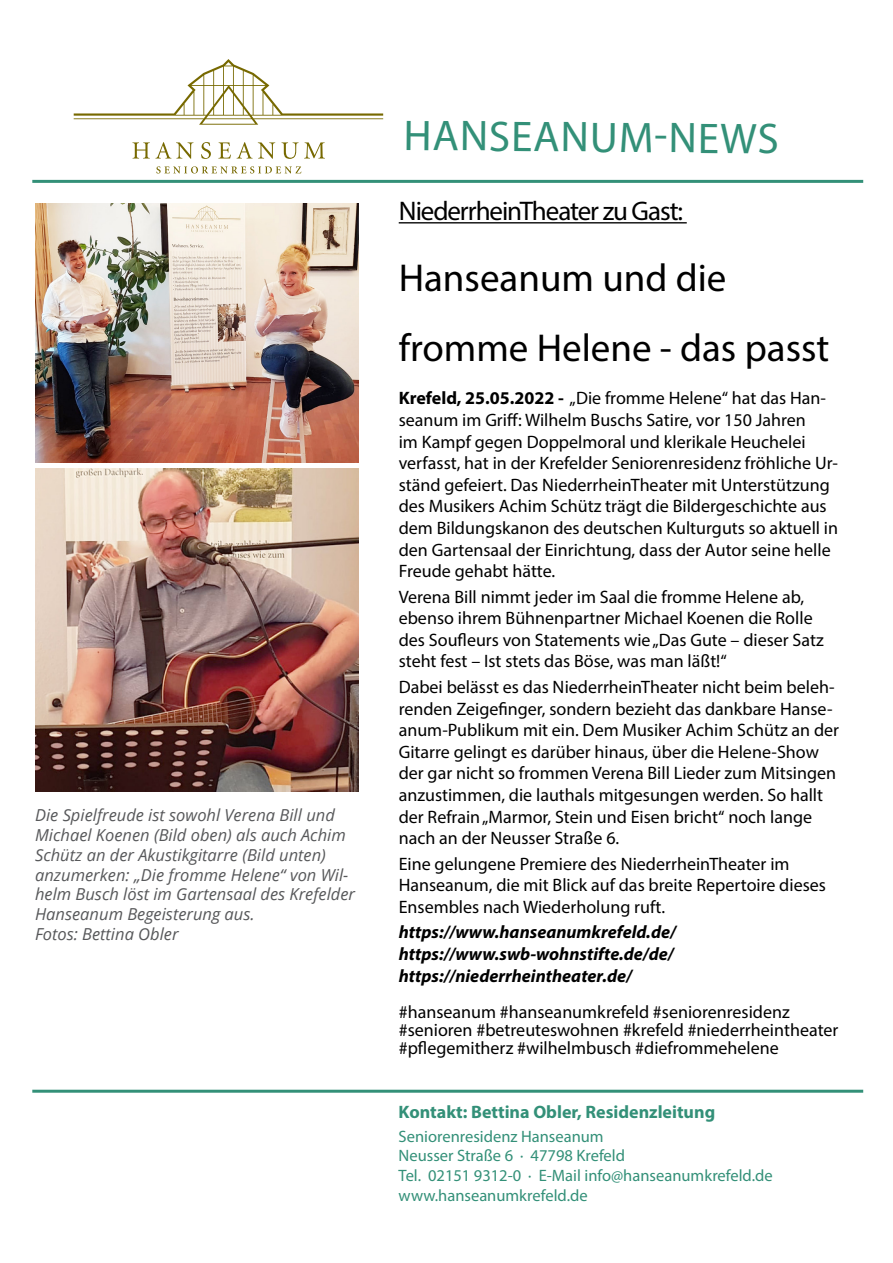
<style>
.page{position:relative;width:893px;height:1263px;background:#fff}
.page>*{position:absolute;margin:0;border:0;box-sizing:border-box;transform-origin:0 0}
.t1{font:43.2px "Myriad Pro";letter-spacing:.01em;color:#339078}
.t2{font:39px/70.5px "Myriad Pro";color:#000}
.t3{font:27px "Myriad Pro";letter-spacing:-.04em;color:#000}
.t4{font:18px/21.6px "Myriad Pro";color:#000}
.t5{font:italic 700 18px/21.6px "Myriad Pro";color:#000}
.t6{font:700 18px "Myriad Pro";color:#339078}
.t7{font:italic 16.5px/19.8px "Open Sans";color:#57585a}
.t8{font:16.5px "Myriad Pro";color:#339078}
.s1{font-weight:700}
</style>
<div class="page">
<hr style="left:399px;top:222px;width:288px;height:1px;background:#000">
<hr style="left:32px;top:180px;width:831px;height:3px;background:#339078">
<hr style="left:32px;top:1090px;width:831px;height:3px;background:#339078">
<svg style="left:74px;top:59px;width:309px;height:114px"></svg>
<img style="left:35px;top:203px;width:323px;height:260px">
<img style="left:35px;top:469px;width:323px;height:322px">
<p class="t7" style="left:35px;top:805px;width:321px">Die Spielfreude ist sowohl Verena Bill und Michael Koenen (Bild oben) als auch Achim Schütz an der Akustikgitarre (Bild unten) anzumerken: „Die fromme Helene“ von Wil&shy;helm Busch löst im Gartensaal des Krefelder Hanseanum Begeisterung aus.</p>
<p class="t7" style="left:35px;top:924px;width:145px">Fotos: Bettina Obler</p>
<p class="t1" style="left:403px;top:110px;width:377px">HANSEANUM-NEWS</p>
<p class="t3" style="left:399px;top:194px;width:286px">NiederrheinTheater zu Gast:</p>
<p class="t2" style="left:399px;top:242px;width:432px">Hanseanum und die fromme Helene - das passt</p>
<p class="t4" style="left:399px;top:387px;width:441px"><span class="s1">Krefeld, 25.05.2022 -</span> „Die fromme Helene“ hat das Han&shy;seanum im Griff: Wilhelm Buschs Satire, vor 150 Jahren<br>im Kampf gegen Doppelmoral und klerikale Heuchelei verfasst, hat in der Krefelder Seniorenresidenz fröhliche Ur&shy;ständ gefeiert. Das NiederrheinTheater mit Unterstützung des Musikers Achim Schütz trägt die Bildergeschichte aus dem Bildungskanon des deutschen Kulturguts so aktuell in den Gartensaal der Einrichtung, dass der Autor seine helle Freude gehabt hätte.</p>
<p class="t4" style="left:399px;top:585px;width:427px">Verena Bill nimmt jeder im Saal die fromme Helene ab, ebenso ihrem Bühnenpartner Michael Koenen die Rolle des Soufleurs von Statements wie „Das Gute – dieser Satz steht fest – Ist stets das Böse, was man läßt!“</p>
<p class="t4" style="left:399px;top:676px;width:442px">Dabei belässt es das NiederrheinTheater nicht beim beleh&shy;renden Zeigefinger, sondern bezieht das dankbare Hanse&shy;anum-Publikum mit ein. Dem Musiker Achim Schütz an der Gitarre gelingt es darüber hinaus, über die Helene-Show der gar nicht so frommen Verena Bill Lieder zum Mitsingen anzustimmen, die lauthals mitgesungen werden. So hallt der Refrain „Marmor, Stein und Eisen bricht“ noch lange nach an der Neusser Straße 6.</p>
<p class="t4" style="left:399px;top:852px;width:429px">Eine gelungene Premiere des NiederrheinTheater im<br>Hanseanum, die mit Blick auf das breite Repertoire dieses<br>Ensembles nach Wiederholung ruft.</p>
<p class="t5" style="left:399px;top:921px;width:279px">https://www.hanseanumkrefeld.de/ https://www.swb-wohnstifte.de/de/</p>
<p class="t5" style="left:399px;top:964px;width:235px">https://niederrheintheater.de/</p>
<p class="t4" style="left:399px;top:1002px;width:441px;line-height:18px">#hanseanum #hanseanumkrefeld #seniorenresidenz #senioren #betreuteswohnen #krefeld #niederrheintheater #pflegemitherz #wilhelmbusch #diefrommehelene</p>
<p class="t6" style="left:399px;top:1100px;width:318px">Kontakt: Bettina Obler, Residenzleitung</p>
<p class="t8" style="left:399px;top:1126px;width:207px">Seniorenresidenz Hanseanum</p>
<p class="t8" style="left:399px;top:1146px;width:228px">Neusser Straße 6 ∙ 47798 Krefeld</p>
<p class="t8" style="left:399px;top:1165px;width:376px">Tel. 02151 9312-0 ∙ E-Mail info@hanseanumkrefeld.de</p>
<p class="t8" style="left:399px;top:1185px;width:191px">www.hanseanumkrefeld.de</p>
</div>
